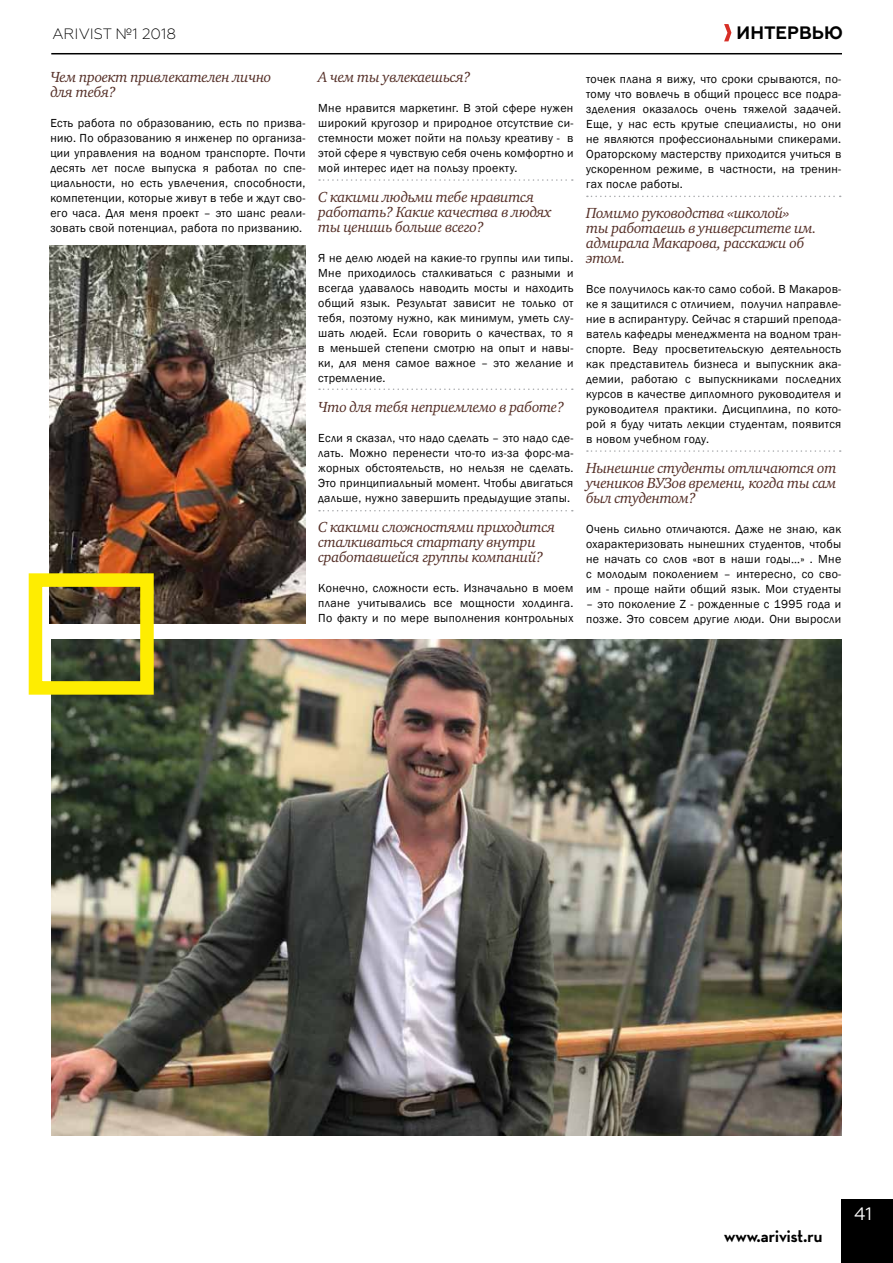
<style>
.page{position:relative;width:893px;height:1263px;background:#fff}
.page>*{position:absolute;margin:0;border:0;box-sizing:border-box;transform-origin:0 0}
.t1{font:700 20.85px "Neutraface Display";color:#000}
.t2{font:700 18px "Geometria";color:#000}
.t3{font:18px "Geometria";color:#fff}
.t4{font:italic 15px/15px "Charter ITC";letter-spacing:-.025em;color:#542e26}
.t5{font:300 15px "Geometria";color:#000}
.t6{font:12px/15px "Franklin Gothic";letter-spacing:.025em;color:#000;text-align:justify}
</style>
<div class="page">
<svg style="left:724px;top:24px;width:7px;height:17px"></svg>
<hr style="left:51px;top:53px;width:791px;height:1px;background:#000">
<div style="left:842px;top:1199px;width:51px;height:64px;background:#000"></div>
<img style="left:51px;top:640px;width:791px;height:496px">
<img style="left:50px;top:245px;width:255px;height:378px">
<div style="left:29px;top:573px;width:125px;height:122px;border:14px solid #feed01"></div>
<svg style="left:319px;top:179px;width:254px;height:2px"></svg>
<svg style="left:319px;top:388px;width:254px;height:2px"></svg>
<svg style="left:319px;top:510px;width:254px;height:1px"></svg>
<svg style="left:587px;top:196px;width:254px;height:1px"></svg>
<svg style="left:587px;top:450px;width:254px;height:2px"></svg>
<p class="t5" style="left:52px;top:25px;width:125px">ARIVIST №1 2018</p>
<h2 class="t2" style="left:737px;top:22px;width:108px">ИНТЕРВЬЮ</h2>
<p class="t4" style="left:50px;top:69px;width:223px">Чем проект привлекателен лично для тебя?</p>
<p class="t6" style="left:50px;top:116px;width:257px">Есть работа по образованию, есть по призва&shy;нию. По образованию я инженер по организа&shy;ции управления на водном транспорте. Почти десять лет после выпуска я работал по спе&shy;циальности, но есть увлечения, способности, компетенции, которые живут в тебе и ждут сво&shy;его часа. Для меня проект – это шанс реали&shy;зовать свой потенциал, работа по призванию.</p>
<p class="t4" style="left:318px;top:69px;width:154px">А чем ты увлекаешься?</p>
<p class="t6" style="left:318px;top:101px;width:257px">Мне нравится маркетинг. В этой сфере нужен широкий кругозор и природное отсутствие си&shy;стемности может пойти на пользу креативу - в этой сфере я чувствую себя очень комфортно и мой интерес идет на пользу проекту.</p>
<p class="t4" style="left:318px;top:189px;width:235px">С какими людьми тебе нравится работать? Какие качества в людях ты ценишь больше всего?</p>
<p class="t6" style="left:318px;top:251px;width:257px">Я не делю людей на какие-то группы или типы.<br>Мне приходилось сталкиваться с разными и всегда удавалось наводить мосты и находить общий язык. Результат зависит не только от тебя, поэтому нужно, как минимум, уметь слу&shy;шать людей. Если говорить о качествах, то я в меньшей степени смотрю на опыт и навы&shy;ки, для меня самое важное – это желание и стремление.</p>
<p class="t4" style="left:318px;top:399px;width:248px">Что для тебя неприемлемо в работе?</p>
<p class="t6" style="left:318px;top:431px;width:257px">Если я сказал, что надо сделать – это надо сде&shy;лать. Можно перенести что-то из-за форс-ма&shy;жорных обстоятельств, но нельзя не сделать.<br>Это принципиальный момент. Чтобы двигаться дальше, нужно завершить предыдущие этапы.</p>
<p class="t4" style="left:318px;top:519px;width:238px">С какими сложностями приходится сталкиваться стартапу внутри сработавшейся группы компаний?</p>
<p class="t6" style="left:318px;top:581px;width:257px">Конечно, сложности есть. Изначально в моем плане учитывались все мощности холдинга.<br>По факту и по мере выполнения контрольных</p>
<p class="t6" style="left:586px;top:72px;width:257px">точек плана я вижу, что сроки срываются, по&shy;тому что вовлечь в общий процесс все подра&shy;зделения оказалось очень тяжелой задачей.<br>Еще, у нас есть крутые специалисты, но они не являются профессиональными спикерами.<br>Ораторскому мастерству приходится учиться в ускоренном режиме, в частности, на тренин&shy;гах после работы.</p>
<p class="t4" style="left:586px;top:205px;width:232px">Помимо руководства «школой»<br>ты работаешь в университете им. адмирала Макарова, расскажи об этом.</p>
<p class="t6" style="left:586px;top:282px;width:257px">Все получилось как-то само собой. В Макаров&shy;ке я защитился с отличием, получил направле&shy;ние в аспирантуру. Сейчас я старший препода&shy;ватель кафедры менеджмента на водном тран&shy;спорте. Веду просветительскую деятельность как представитель бизнеса и выпускник ака&shy;демии, работаю с выпускниками последних курсов в качестве дипломного руководителя и руководителя практики. Дисциплина, по кото&shy;рой я буду читать лекции студентам, появится в новом учебном году.</p>
<p class="t4" style="left:586px;top:460px;width:252px;text-align:justify">Нынешние студенты отличаются от учеников ВУЗов времени, когда ты сам был студентом?</p>
<p class="t6" style="left:586px;top:522px;width:257px">Очень сильно отличаются. Даже не знаю, как охарактеризовать нынешних студентов, чтобы не начать со слов «вот в наши годы…» . Мне с молодым поколением – интересно, со сво&shy;им - проще найти общий язык. Мои студенты</p>
<p class="t6" style="left:586px;top:597px;width:257px">– это поколение Z - рожденные с 1995 года и позже. Это совсем другие люди. Они выросли</p>
<h1 class="t1" style="left:724px;top:1220px;width:100px">www.arivist.ru</h1>
<h2 class="t3" style="left:854px;top:1203px;width:20px">41</h2>
</div>
